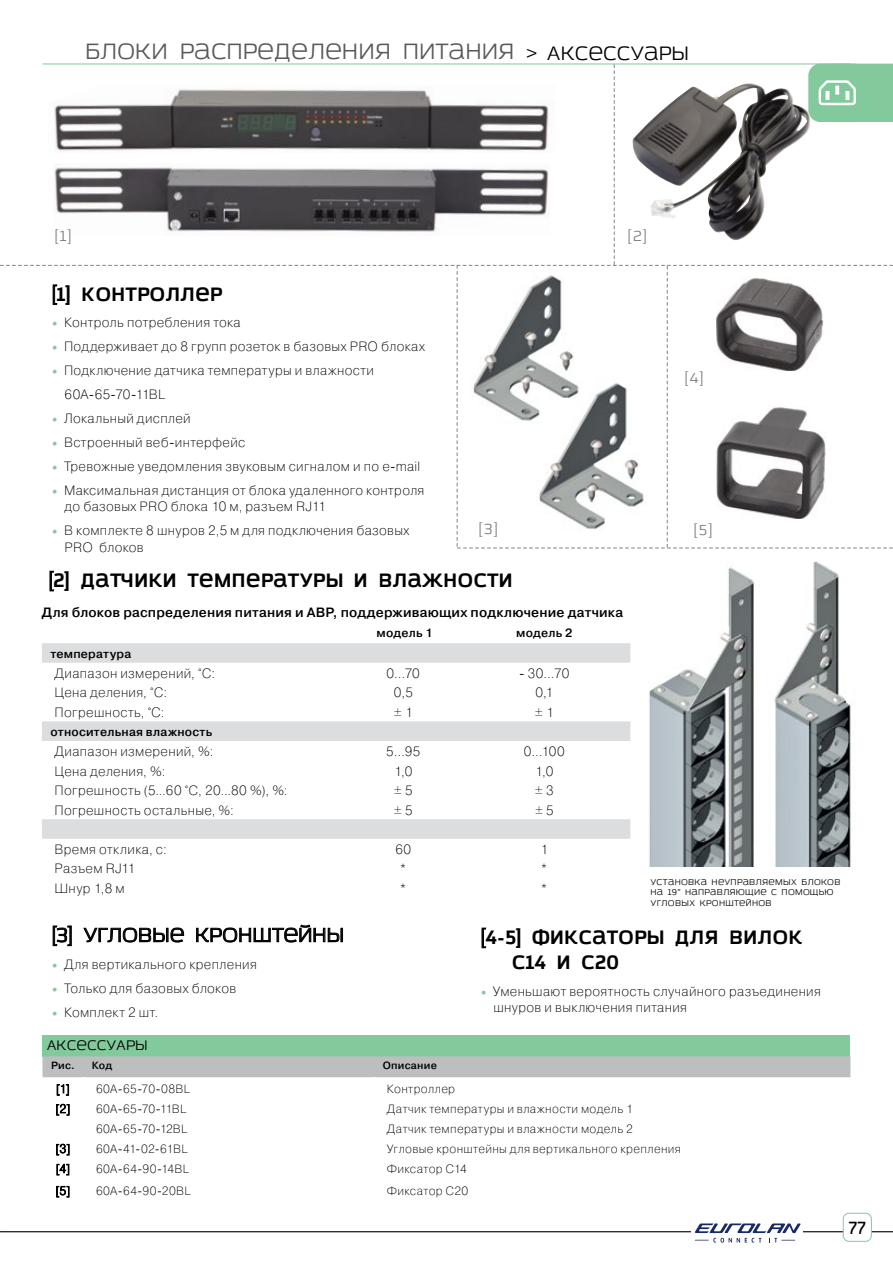
<style>
.page{position:relative;width:893px;height:1263px;background:#fff}
.page>*{position:absolute;margin:0;border:0;box-sizing:border-box;transform-origin:0 0}
.t1{font:24px "Azoft Sans";color:#58595b}
.t2{font:700 21px/25.2px "Azoft Sans";color:#000}
.t3{font:21px "Azoft Sans";color:#000}
.t4{font:18px "Glober Bold Free";color:#000}
.t5{font:15.75px "Azoft Sans";color:#808285}
.t6{font:15px "Azoft Sans";color:#000}
.t7{font:13.5px/16.2px "Pragmatica Light C";letter-spacing:.02em;color:#000}
.t8{font:700 13.5px "Pragmatica Light C";letter-spacing:.015em;color:#000}
.t9{font:12px "Pragmatica Light C";letter-spacing:.025em;color:#000}
.t10{font:700 12px "Pragmatica Light C";letter-spacing:.02em;color:#000}
.t11{font:700 10.5px "Pragmatica Light C";letter-spacing:.025em;color:#000}
.t12{font:9px/10.8px "Azoft Sans";letter-spacing:.03em;color:#000}
.s1{font-size:21px;color:#000}
.s2{font-weight:400}
.s3{font-size:24px;color:#82ca9c}
</style>
<div class="page">
<hr style="left:0;top:1231px;width:843px;height:1px;background:#000">
<svg style="left:872px;top:1231px;width:21px;height:1px"></svg>
<div style="left:691px;top:1227px;width:112px;height:12px;background:#fff"></div>
<svg style="left:695px;top:1223px;width:106px;height:19px"></svg>
<div style="left:843px;top:1213px;width:29px;height:29px;border:1px solid #82ca9c;border-radius:6px"></div>
<svg style="left:49px;top:570px;width:6px;height:22px"></svg>
<svg style="left:52px;top:925px;width:20px;height:22px"></svg>
<svg style="left:83px;top:927px;width:102px;height:16px"></svg>
<svg style="left:196px;top:924px;width:147px;height:19px"></svg>
<svg style="left:481px;top:927px;width:6px;height:22px"></svg>
<div style="left:43px;top:1035px;width:807px;height:21px;background:#82ca9c"></div>
<div style="left:43px;top:1056px;width:807px;height:21px;background:#bcbec0"></div>
<svg style="left:56px;top:1084px;width:13px;height:12px"></svg>
<svg style="left:56px;top:1103px;width:14px;height:13px"></svg>
<svg style="left:56px;top:1143px;width:14px;height:13px"></svg>
<svg style="left:56px;top:1163px;width:14px;height:13px"></svg>
<svg style="left:56px;top:1186px;width:14px;height:12px"></svg>
<img style="left:630px;top:562px;width:221px;height:304px">
<svg style="left:0;top:64px;width:893px;height:485px"></svg>
<svg style="left:42px;top:643px;width:588px;height:196px"></svg>
<h1 class="t1" style="left:85px;top:36px;width:605px">Блоки распределения питания <span class="s1">&gt; Аксессуары</span></h1>
<p class="t5" style="left:54px;top:226px;width:19px">[1]</p>
<p class="t5" style="left:628px;top:226px;width:21px">[2]</p>
<h2 class="t2" style="left:52px;top:281px;width:172px"><span class="s2">[</span>1] Контроллер</h2>
<p class="t7" style="left:49px;top:314px;width:193px"><span class="s3">•</span> Контроль потребления тока</p>
<p class="t7" style="left:49px;top:338px;width:378px"><span class="s3">•</span> Поддерживает до 8 групп розеток в базовых PRO блоках</p>
<p class="t7" style="left:65px;top:359px;width:311px;line-height:24px;text-indent:-16px"><span class="s3">•</span> Подключение датчика температуры и влажности<br>60А-65-70-11BL</p>
<p class="t7" style="left:49px;top:410px;width:143px"><span class="s3">•</span> Локальный дисплей</p>
<p class="t7" style="left:49px;top:434px;width:198px"><span class="s3">•</span> Встроенный веб-интерфейс</p>
<p class="t7" style="left:49px;top:458px;width:373px"><span class="s3">•</span> Тревожные уведомления звуковым сигналом и по e-mail</p>
<p class="t7" style="left:65px;top:482px;width:361px;text-indent:-16px"><span class="s3">•</span> Максимальная дистанция от блока удаленного контроля до базовых PRO блока 10 м, разъем RJ11</p>
<p class="t7" style="left:65px;top:523px;width:346px;text-indent:-16px"><span class="s3">•</span> В комплекте 8 шнуров 2,5 м для подключения базовых<br>PRO блоков</p>
<p class="t5" style="left:685px;top:367px;width:21px">[4]</p>
<p class="t5" style="left:479px;top:519px;width:21px">[3]</p>
<p class="t5" style="left:693px;top:520px;width:21px">[5]</p>
<h2 class="t2" style="left:48px;top:567px;width:466px"><span class="s2">[</span>2] Датчики температуры и влажности</h2>
<p class="t8" style="left:42px;top:605px;width:583px">Для блоков распределения питания и АВР, поддерживающих подключение датчика</p>
<p class="t10" style="left:376px;top:627px;width:58px">модель 1</p>
<p class="t10" style="left:516px;top:627px;width:58px">модель 2</p>
<p class="t10" style="left:50px;top:647px;width:82px">температура</p>
<p class="t7" style="left:55px;top:665px;width:162px">Диапазон измерений, °C:</p>
<p class="t7" style="left:386px;top:665px;width:35px">0…70</p>
<p class="t7" style="left:519px;top:665px;width:52px">- 30…70</p>
<p class="t7" style="left:55px;top:685px;width:114px">Цена деления, °С:</p>
<p class="t7" style="left:394px;top:685px;width:20px">0,5</p>
<p class="t7" style="left:535px;top:685px;width:19px">0,1</p>
<p class="t7" style="left:55px;top:704px;width:112px">Погрешность, °С:</p>
<p class="t7" style="left:394px;top:704px;width:20px">± 1</p>
<p class="t7" style="left:535px;top:704px;width:20px">± 1</p>
<p class="t10" style="left:50px;top:725px;width:163px">относительная влажность</p>
<p class="t7" style="left:55px;top:743px;width:160px">Диапазон измерений, %:</p>
<p class="t7" style="left:386px;top:743px;width:35px">5…95</p>
<p class="t7" style="left:524px;top:743px;width:42px">0…100</p>
<p class="t7" style="left:55px;top:763px;width:112px">Цена деления, %:</p>
<p class="t7" style="left:394px;top:763px;width:20px">1,0</p>
<p class="t7" style="left:535px;top:763px;width:20px">1,0</p>
<p class="t7" style="left:55px;top:782px;width:235px">Погрешность (5...60 °C, 20...80 %), %:</p>
<p class="t7" style="left:394px;top:782px;width:20px">± 5</p>
<p class="t7" style="left:535px;top:782px;width:20px">± 3</p>
<p class="t7" style="left:55px;top:802px;width:181px">Погрешность остальные, %:</p>
<p class="t7" style="left:394px;top:802px;width:20px">± 5</p>
<p class="t7" style="left:535px;top:802px;width:20px">± 5</p>
<p class="t7" style="left:55px;top:841px;width:114px">Время отклика, с:</p>
<p class="t7" style="left:395px;top:841px;width:17px">60</p>
<p class="t7" style="left:540px;top:841px;width:9px">1</p>
<p class="t7" style="left:55px;top:861px;width:82px">Разъем RJ11</p>
<p class="t7" style="left:400px;top:861px;width:8px">*</p>
<p class="t7" style="left:541px;top:861px;width:8px">*</p>
<p class="t7" style="left:55px;top:880px;width:72px">Шнур 1,8 м</p>
<p class="t7" style="left:400px;top:880px;width:8px">*</p>
<p class="t7" style="left:541px;top:880px;width:8px">*</p>
<p class="t12" style="left:651px;top:876px;width:191px">установка неуправляемых блоков на 19" направляющие с помощью угловых кронштейнов</p>
<h2 class="t3" style="left:52px;top:921px;width:294px">[3] Угловые кронштейны</h2>
<p class="t7" style="left:49px;top:956px;width:209px"><span class="s3">•</span> Для вертикального крепления</p>
<p class="t7" style="left:49px;top:980px;width:189px"><span class="s3">•</span> Только для базовых блоков</p>
<p class="t7" style="left:49px;top:1004px;width:111px"><span class="s3">•</span> Комплект 2 шт.</p>
<h2 class="t2" style="left:512px;top:924px;width:292px;text-indent:-32px"><span class="s2">[</span>4-5] Фиксаторы для вилок<br>C14 и C20</h2>
<p class="t7" style="left:493px;top:983px;width:329px;text-indent:-16px"><span class="s3">•</span> Уменьшают вероятность случайного разъединения шнуров и выключения питания</p>
<p class="t6" style="left:47px;top:1036px;width:102px">АксессуАры</p>
<p class="t11" style="left:51px;top:1059px;width:25px">Рис.</p>
<p class="t11" style="left:92px;top:1059px;width:22px">Код</p>
<p class="t11" style="left:383px;top:1059px;width:56px">Описание</p>
<p class="t9" style="left:96px;top:1082px;width:96px">60A-65-70-08BL</p>
<p class="t9" style="left:387px;top:1082px;width:70px">Контроллер</p>
<p class="t9" style="left:96px;top:1102px;width:92px">60A-65-70-11BL</p>
<p class="t9" style="left:387px;top:1102px;width:247px">Датчик температуры и влажности модель 1</p>
<p class="t9" style="left:96px;top:1122px;width:93px">60A-65-70-12BL</p>
<p class="t9" style="left:387px;top:1122px;width:247px">Датчик температуры и влажности модель 2</p>
<p class="t9" style="left:96px;top:1142px;width:93px">60A-41-02-61BL</p>
<p class="t9" style="left:387px;top:1142px;width:295px">Угловые кронштейны для вертикального крепления</p>
<p class="t9" style="left:96px;top:1162px;width:95px">60A-64-90-14BL</p>
<p class="t9" style="left:387px;top:1162px;width:82px">Фиксатор C14</p>
<p class="t9" style="left:96px;top:1184px;width:96px">60A-64-90-20BL</p>
<p class="t9" style="left:387px;top:1184px;width:83px">Фиксатор C20</p>
<h3 class="t4" style="left:848px;top:1215px;width:19px">77</h3>
</div>
